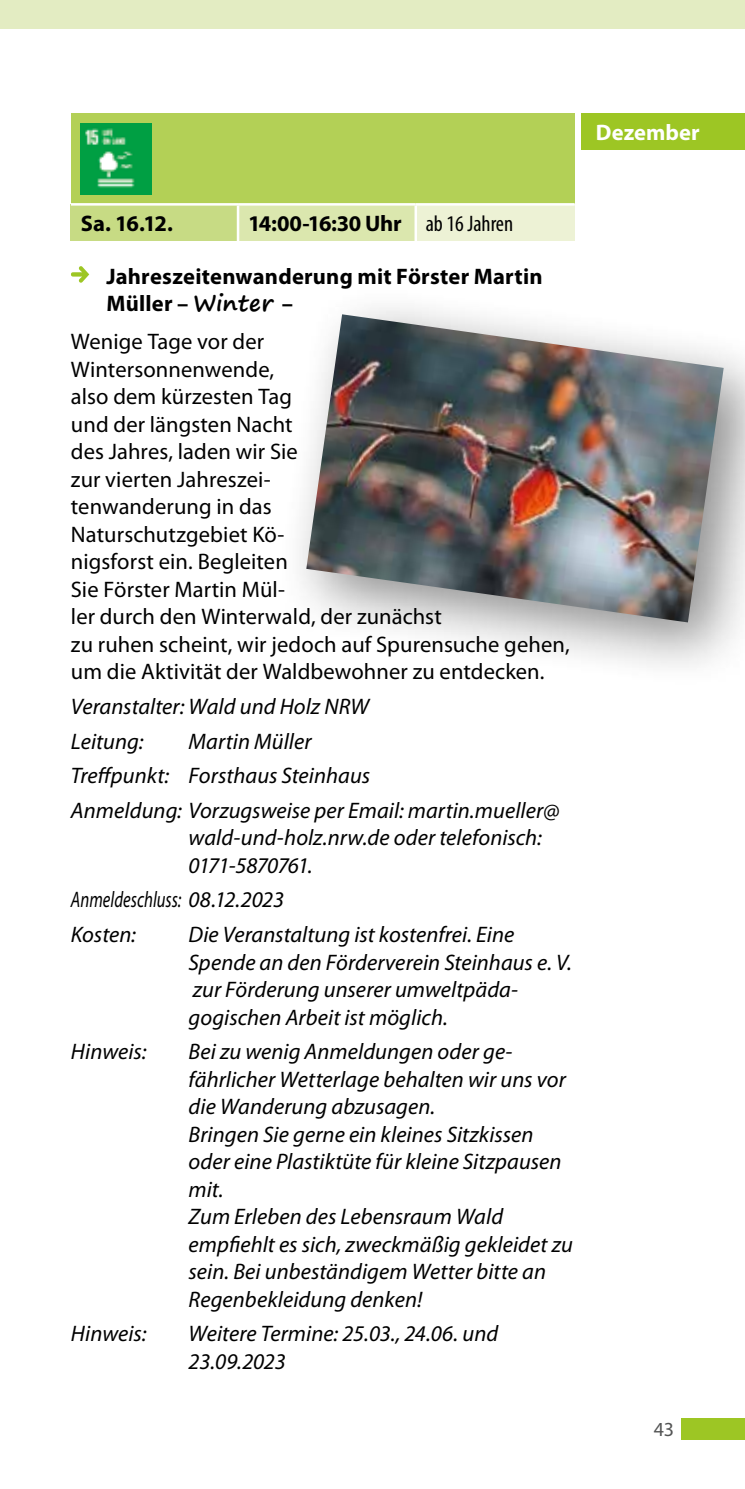
<style>
.page{position:relative;width:745px;height:1489px;background:#fff}
.page>*{position:absolute;margin:0;border:0;box-sizing:border-box;transform-origin:0 0}
.t1{font:italic 22.5px/27.5px "Myriad Pro";letter-spacing:.005em;color:#000}
.t2{font:22.5px/27.5px "Myriad Pro";letter-spacing:.005em;color:#000}
.t3{font:700 22.5px/27.5px "Myriad Pro";letter-spacing:.01em;color:#000}
.t4{font:italic 22.5px/34.5px "Myriad Pro";letter-spacing:.005em;color:#000;scale:.74 1}
.t5{font:700 22.5px "Myriad Pro";letter-spacing:-.015em;color:#000}
.t6{font:700 22.5px "Myriad Pro";color:#fff}
.t7{font:20px "Myriad Pro";color:#535454}
.s1{font-weight:400;font-stretch:condensed}
.s2{font-family:"Segoe Print"}
</style>
<div class="page">
<div style="left:0;top:0;width:744px;height:28px;background:#e3ecc2"></div>
<div style="left:681px;top:1418px;width:63px;height:21px;background:#9dc624"></div>
<div style="left:71px;top:113px;width:503px;height:91px;background:#b3d056"></div>
<div style="left:71px;top:204px;width:167px;height:37px;background:#c7db84"></div>
<div style="left:238px;top:204px;width:177px;height:37px;background:#dbe7ae"></div>
<div style="left:415px;top:204px;width:159px;height:37px;background:#edf2d5"></div>
<hr style="left:236px;top:206px;width:3px;height:35px;background:#fff">
<hr style="left:414px;top:206px;width:3px;height:35px;background:#fff">
<hr style="left:71px;top:203px;width:167px;height:3px;background:#fff">
<hr style="left:238px;top:203px;width:177px;height:3px;background:#fff">
<hr style="left:415px;top:203px;width:159px;height:3px;background:#fff">
<img style="left:81px;top:123px;width:71px;height:71px">
<svg style="left:71px;top:266px;width:18px;height:17px"></svg>
<div style="left:276px;top:284px;width:468px;height:406px;background:#000;opacity:.45"></div>
<img style="left:306px;top:314px;width:417px;height:308px">
<div style="left:581px;top:113px;width:163px;height:37px;background:#9dc624"></div>
<p class="t6" style="left:595px;top:118px;width:105px">Dezember</p>
<p class="t3" style="left:81px;top:209px;width:94px">Sa. 16.12.</p>
<p class="t5" style="left:248px;top:209px;width:266px">14:00-16:30 Uhr <span class="s1">ab 16 Jahren</span></p>
<p class="t3" style="left:106px;top:261px;width:437px">Jahreszeitenwanderung mit Förster Martin<br>Müller – <span class="s2">Winter</span> –</p>
<p class="t2" style="left:71px;top:327px;width:500px">Wenige Tage vor der<br>Wintersonnenwende,<br>also dem kürzesten Tag<br>und der längsten Nacht<br>des Jahres, laden wir Sie<br>zur vierten Jahreszei-<br>tenwanderung in das<br>Naturschutzgebiet Kö-<br>nigsforst ein. Begleiten<br>Sie Förster Martin Mül-<br>ler durch den Winterwald, der zunächst<br>zu ruhen scheint, wir jedoch auf Spurensuche gehen, um die Aktivität der Waldbewohner zu entdecken.</p>
<p class="t1" style="left:71px;top:688px;width:299px;line-height:34.5px">Veranstalter: Wald und Holz NRW<br>Leitung:</p>
<p class="t1" style="left:71px;top:723px;width:490px;line-height:34.5px;text-indent:117px">Martin Müller<br>Treffpunkt: Forsthaus Steinhaus<br>Anmeldung: Vorzugsweise per Email: martin.mueller@</p>
<p class="t1" style="left:188px;top:823px;width:354px">wald-und-holz.nrw.de oder telefonisch:<br>0171-5870761.</p>
<p class="t4" style="left:71px;top:882px;width:289px">Anmeldeschluss: 08.12.2023<br>Kosten:</p>
<p class="t1" style="left:188px;top:920px;width:384px">Die Veranstaltung ist kostenfrei. Eine Spende an den Förderverein Steinhaus e. V. zur Förderung unserer umweltpäda&shy;gogischen Arbeit ist möglich.</p>
<p class="t1" style="left:71px;top:1037px;width:77px">Hinweis:</p>
<p class="t1" style="left:188px;top:1037px;width:385px">Bei zu wenig Anmeldungen oder ge&shy;fährlicher Wetterlage behalten wir uns vor die Wanderung abzusagen.<br>Bringen Sie gerne ein kleines Sitzkissen oder eine Plastiktüte für kleine Sitzpausen mit.<br>Zum Erleben des Lebensraum Wald empfiehlt es sich, zweckmäßig gekleidet zu sein. Bei unbeständigem Wetter bitte an Regenbekleidung denken!</p>
<p class="t1" style="left:71px;top:1319px;width:77px">Hinweis:</p>
<p class="t1" style="left:188px;top:1319px;width:311px">Weitere Termine: 25.03., 24.06. und<br>23.09.2023</p>
<p class="t7" style="left:653px;top:1417px;width:22px">43</p>
</div>
